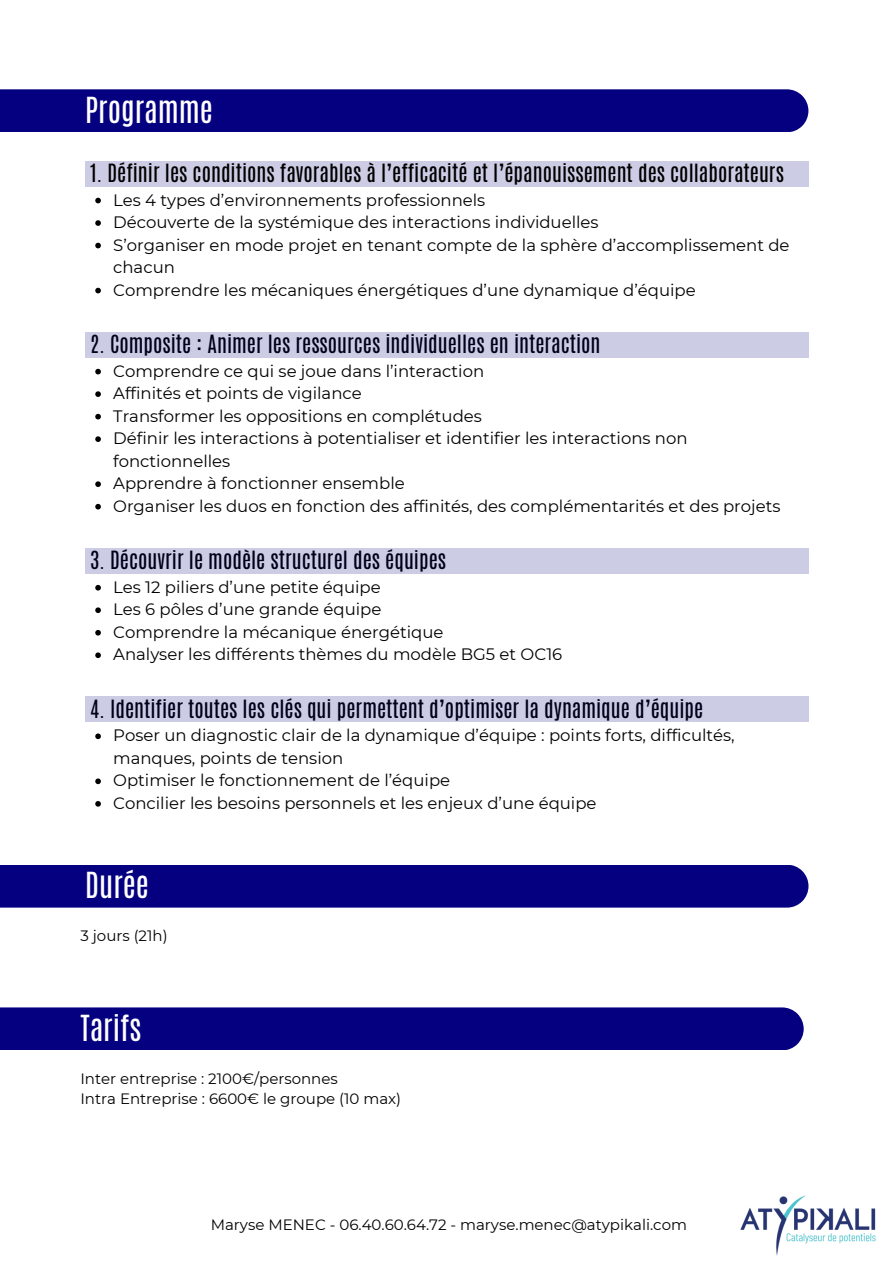
<style>
.page{position:relative;width:894px;height:1264px;background:#fff}
.page>*{position:absolute;margin:0;border:0;box-sizing:border-box;transform-origin:0 0}
.t1{font:30px "Antonio";color:#fff}
.t2{font:21px "Antonio";color:#000}
.t3{font:16.5px/22.5px "Montserrat";color:#000}
.t4{font:15px "Montserrat";color:#000}
</style>
<div class="page">
<img style="left:740px;top:1195px;width:136px;height:61px">
<div style="left:0;top:89px;width:808px;height:43px;background:#05007f"></div>
<div style="left:85px;top:161px;width:723px;height:25px;background:#cdcce5"></div>
<svg style="left:95px;top:198px;width:6px;height:5px"></svg>
<svg style="left:95px;top:220px;width:6px;height:6px"></svg>
<svg style="left:95px;top:243px;width:6px;height:5px"></svg>
<svg style="left:95px;top:288px;width:6px;height:5px"></svg>
<svg style="left:95px;top:369px;width:6px;height:5px"></svg>
<svg style="left:95px;top:391px;width:6px;height:6px"></svg>
<svg style="left:95px;top:414px;width:6px;height:5px"></svg>
<svg style="left:95px;top:436px;width:6px;height:6px"></svg>
<svg style="left:95px;top:481px;width:6px;height:6px"></svg>
<svg style="left:95px;top:504px;width:6px;height:5px"></svg>
<svg style="left:95px;top:585px;width:6px;height:5px"></svg>
<svg style="left:95px;top:607px;width:6px;height:6px"></svg>
<svg style="left:95px;top:630px;width:6px;height:5px"></svg>
<svg style="left:95px;top:652px;width:6px;height:6px"></svg>
<svg style="left:95px;top:733px;width:6px;height:6px"></svg>
<svg style="left:95px;top:778px;width:6px;height:6px"></svg>
<svg style="left:95px;top:801px;width:6px;height:5px"></svg>
<div style="left:85px;top:696px;width:723px;height:25px;background:#cdcce5"></div>
<div style="left:85px;top:332px;width:723px;height:25px;background:#cdcce5"></div>
<div style="left:85px;top:548px;width:723px;height:25px;background:#cdcce5"></div>
<div style="left:0;top:865px;width:808px;height:42px;background:#05007f"></div>
<div style="left:0;top:1007px;width:803px;height:43px;background:#05007f"></div>
<h2 class="t1" style="left:85px;top:88px;width:129px">Programme</h2>
<p class="t2" style="left:90px;top:158px;width:695px">1. Définir les conditions favorables à l’efficacité et l’épanouissement des collaborateurs</p>
<p class="t3" style="left:113px;top:188px;width:373px">Les 4 types d’environnements professionnels</p>
<p class="t3" style="left:113px;top:211px;width:487px">Découverte de la systémique des interactions individuelles</p>
<h2 class="t3" style="left:113px;top:233px;width:677px">S’organiser en mode projet en tenant compte de la sphère d’accomplissement de chacun</h2>
<p class="t3" style="left:113px;top:278px;width:584px">Comprendre les mécaniques énergétiques d’une dynamique d’équipe</p>
<p class="t2" style="left:90px;top:329px;width:511px">2. Composite : Animer les ressources individuelles en interaction</p>
<p class="t3" style="left:113px;top:359px;width:372px">Comprendre ce qui se joue dans l’interaction</p>
<p class="t3" style="left:113px;top:382px;width:250px">Affinités et points de vigilance</p>
<p class="t3" style="left:113px;top:404px;width:370px">Transformer les oppositions en complétudes</p>
<p class="t3" style="left:113px;top:427px;width:575px">Définir les interactions à potentialiser et identifier les interactions non fonctionnelles</p>
<h2 class="t3" style="left:113px;top:472px;width:293px">Apprendre à fonctionner ensemble</h2>
<p class="t3" style="left:113px;top:494px;width:668px">Organiser les duos en fonction des affinités, des complémentarités et des projets</p>
<p class="t2" style="left:90px;top:545px;width:357px">3. Découvrir le modèle structurel des équipes</p>
<p class="t3" style="left:113px;top:575px;width:269px">Les 12 piliers d’une petite équipe</p>
<p class="t3" style="left:113px;top:598px;width:270px">Les 6 pôles d’une grande équipe</p>
<h2 class="t3" style="left:113px;top:620px;width:332px">Comprendre la mécanique énergétique</h2>
<p class="t3" style="left:113px;top:643px;width:450px">Analyser les différents thèmes du modèle BG5 et OC16</p>
<p class="t2" style="left:90px;top:693px;width:614px">4. Identifier toutes les clés qui permettent d’optimiser la dynamique d’équipe</p>
<p class="t3" style="left:113px;top:724px;width:623px">Poser un diagnostic clair de la dynamique d’équipe : points forts, difficultés, manques, points de tension</p>
<h1 class="t3" style="left:113px;top:769px;width:338px">Optimiser le fonctionnement de l’équipe</h1>
<p class="t3" style="left:113px;top:791px;width:484px">Concilier les besoins personnels et les enjeux d’une équipe</p>
<h1 class="t1" style="left:85px;top:863px;width:65px">Durée</h1>
<p class="t4" style="left:80px;top:926px;width:89px">3 jours (21h)</p>
<p class="t1" style="left:80px;top:1006px;width:62px">Tarifs</p>
<p class="t4" style="left:80px;top:1068px;width:259px">Inter entreprise : 2100€/personnes</p>
<p class="t4" style="left:80px;top:1089px;width:322px">Intra Entreprise : 6600€ le groupe (10 max)</p>
<p class="t4" style="left:211px;top:1215px;width:477px">Maryse MENEC - 06.40.60.64.72 - maryse.menec@atypikali.com</p>
</div>
